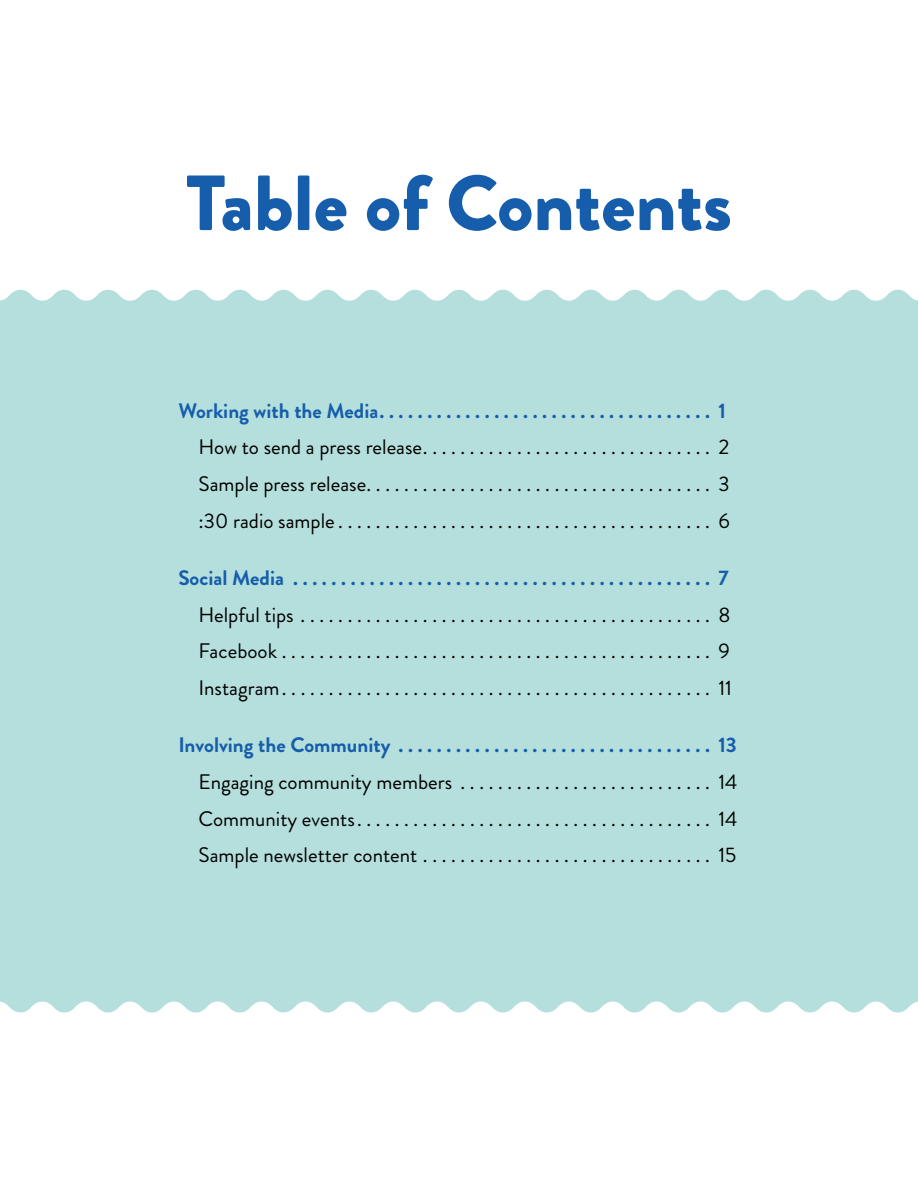
<style>
.page{position:relative;width:918px;height:1188px;background:#fff}
.page>*{position:absolute;margin:0;border:0;box-sizing:border-box;transform-origin:0 0}
.t1{font:900 78px "Brandon Grotesque";color:#165eab}
.Intro_Copy{font:21px "Brandon Grotesque";color:#000}
.Intro_Copy-2{font:700 21px "Brandon Grotesque";color:#165eab}
</style>
<div class="page">
<svg style="left:0;top:994px;width:918px;height:18px"></svg>
<svg style="left:0;top:290px;width:918px;height:24px"></svg>
<div style="left:0;top:314px;width:918px;height:680px;background:#b5dfdc"></div>
<p class="t1" style="left:186px;top:148px;width:548px">Table of Contents</p>
<p class="Intro_Copy-2" style="left:178px;top:396px;width:549px">Working with the Media . . . . . . . . . . . . . . . . . . . . . . . . . . . . . . . . . . . 1</p>
<p class="Intro_Copy" style="left:199px;top:433px;width:532px">How to send a press release . . . . . . . . . . . . . . . . . . . . . . . . . . . . . . . 2</p>
<p class="Intro_Copy" style="left:199px;top:470px;width:532px">Sample press release . . . . . . . . . . . . . . . . . . . . . . . . . . . . . . . . . . . . . 3</p>
<p class="Intro_Copy" style="left:199px;top:506px;width:533px">:30 radio sample . . . . . . . . . . . . . . . . . . . . . . . . . . . . . . . . . . . . . . . . 6</p>
<p class="Intro_Copy-2" style="left:178px;top:563px;width:552px">Social Media . . . . . . . . . . . . . . . . . . . . . . . . . . . . . . . . . . . . . . . . . . . . 7</p>
<p class="Intro_Copy" style="left:199px;top:600px;width:533px">Helpful tips . . . . . . . . . . . . . . . . . . . . . . . . . . . . . . . . . . . . . . . . . . . . 8</p>
<p class="Intro_Copy" style="left:199px;top:637px;width:533px">Facebook . . . . . . . . . . . . . . . . . . . . . . . . . . . . . . . . . . . . . . . . . . . . . . 9</p>
<p class="Intro_Copy" style="left:199px;top:674px;width:535px">Instagram . . . . . . . . . . . . . . . . . . . . . . . . . . . . . . . . . . . . . . . . . . . . . . 11</p>
<p class="Intro_Copy-2" style="left:178px;top:730px;width:560px">Involving the Community . . . . . . . . . . . . . . . . . . . . . . . . . . . . . . . . . 13</p>
<p class="Intro_Copy" style="left:199px;top:767px;width:540px">Engaging community members . . . . . . . . . . . . . . . . . . . . . . . . . . . 14</p>
<p class="Intro_Copy" style="left:199px;top:804px;width:540px">Community events . . . . . . . . . . . . . . . . . . . . . . . . . . . . . . . . . . . . . . 14</p>
<p class="Intro_Copy" style="left:199px;top:841px;width:539px">Sample newsletter content . . . . . . . . . . . . . . . . . . . . . . . . . . . . . . . 15</p>
</div>
